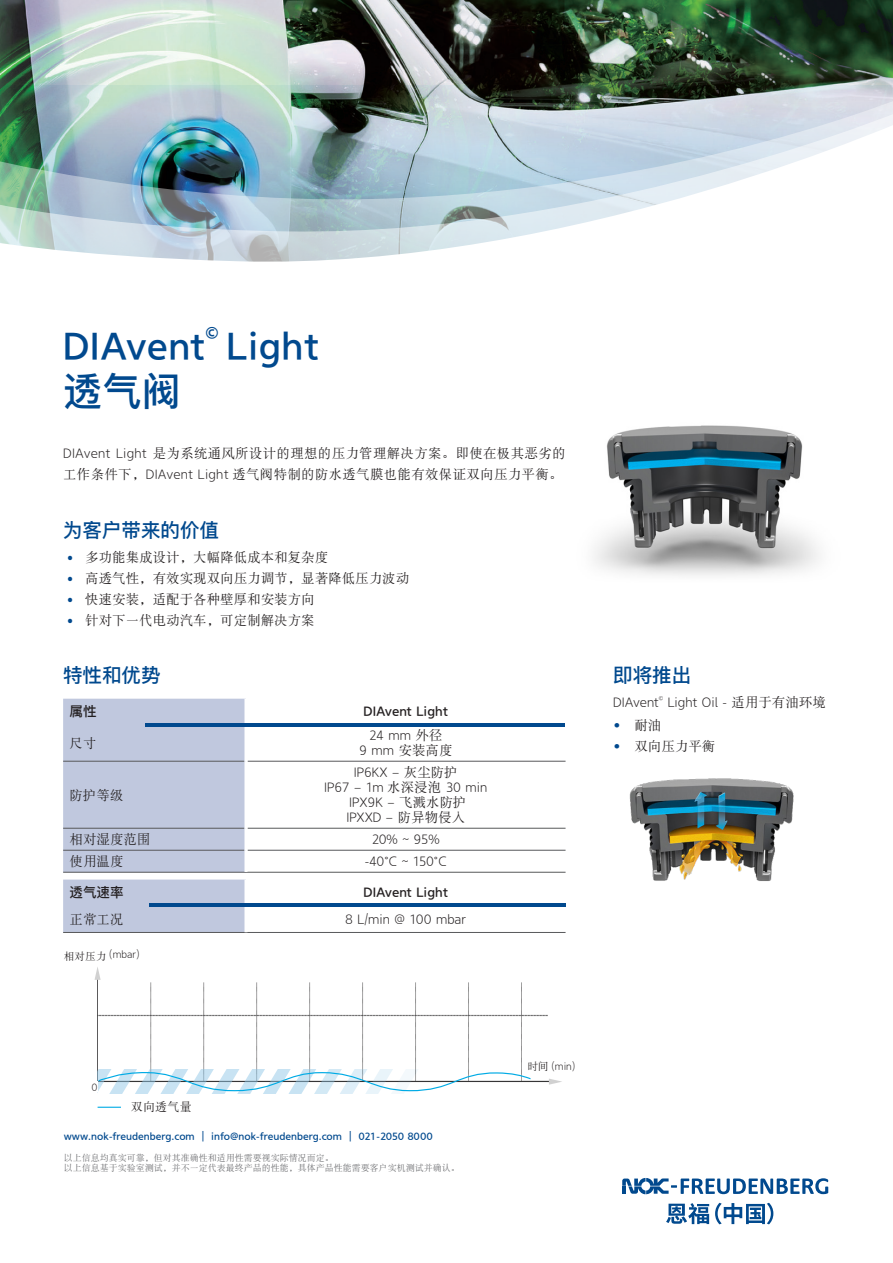
<style>
.page{position:relative;width:893px;height:1263px;background:#fff}
.page>*{position:absolute;margin:0;border:0;box-sizing:border-box;transform-origin:0 0}
.t1{font:39px "DF Qing Gothic SC24 W6";letter-spacing:.01em;color:#01498e}
.t2{font:500 39px "DFP King Gothic GB";color:#01498e}
.t3{font:22.8px "DF Qing Gothic SC24 W6";color:#01498e}
.t4{font:500 19.5px "DFP King Gothic GB";color:#01498e}
.t5{font:13.5px "DFP Song W5";color:#231f20}
.t6{font:13.5px "DF Qing Gothic SC24 W3";color:#231f20}
.t7{font:13.5px/21px "DFP Song W5";letter-spacing:.02em;color:#231f20}
.t8{font:13.5px "DF Qing Gothic SC24 W6";color:#231f20}
.t9{font:500 13.5px "DFP King Gothic GB";color:#231f20}
.t10{font:12px "DFP Song W5";letter-spacing:.02em;color:#231f20}
.t11{font:10.5px "DF Qing Gothic SC24 W6";color:#01498e}
.t12{font:10.5px "DF Qing Gothic SC24 W3";color:#231f20}
.t13{font:9px/10.8px "DFP Song W5";color:#6c6d70}
.t14{font:7.8px "DF Qing Gothic SC24 W3";color:#231f20}
.s1{font-family:"DF Qing Gothic SC24 W3"}
.s2{font-family:"Noto Sans Hans";font-weight:900;color:#01498e}
.s3{font-family:"DFP Song W5"}
.s4{font-family:"Noto Sans Hans";font-weight:300}
.s5{font-family:"Nexa";font-weight:300;font-size:12.75px}
.s6{font-family:"Microsoft Ya Hei";font-weight:300;font-size:18px;color:#01498e}
</style>
<div class="page">
<img style="left:0;top:0;width:893px;height:86px">
<svg style="left:666px;top:1203px;width:43px;height:21px"></svg>
<svg style="left:715px;top:1203px;width:58px;height:21px"></svg>
<svg style="left:622px;top:1178px;width:206px;height:16px"></svg>
<svg style="left:0;top:86px;width:893px;height:5px;background:#73857c"></svg>
<img style="left:0;top:91px;width:893px;height:13px">
<svg style="left:0;top:104px;width:893px;height:10px;background:#a2afb0"></svg>
<img style="left:0;top:114px;width:893px;height:148px">
<svg style="left:95px;top:967px;width:467px;height:126px"></svg>
<img style="left:594px;top:425px;width:225px;height:151px">
<div style="left:63px;top:699px;width:181px;height:173px;background:#c0c8de"></div>
<svg style="left:247px;top:726px;width:319px;height:146px"></svg>
<hr style="left:63px;top:761px;width:181px;height:1px;background:#57585a">
<hr style="left:247px;top:761px;width:319px;height:1px;background:#57585a">
<hr style="left:63px;top:828px;width:181px;height:1px;background:#57585a">
<hr style="left:247px;top:828px;width:319px;height:1px;background:#57585a">
<hr style="left:63px;top:850px;width:181px;height:1px;background:#57585a">
<hr style="left:247px;top:850px;width:319px;height:1px;background:#57585a">
<hr style="left:63px;top:872px;width:183px;height:1px;background:#57585a">
<hr style="left:246px;top:872px;width:320px;height:1px;background:#57585a">
<hr style="left:145px;top:723px;width:420px;height:3px;background:#01498e">
<svg style="left:63px;top:879px;width:503px;height:53px"></svg>
<hr style="left:63px;top:932px;width:183px;height:1px;background:#57585a">
<hr style="left:246px;top:932px;width:320px;height:1px;background:#57585a">
<hr style="left:244px;top:879px;width:3px;height:26px;background:#fff">
<hr style="left:244px;top:905px;width:3px;height:27px;background:#fff">
<hr style="left:149px;top:903px;width:417px;height:3px;background:#01498e">
<svg style="left:98px;top:1107px;width:23px;height:1px"></svg>
<div style="left:85px;top:1081px;width:13px;height:11px;background:#fff"></div>
<img style="left:629px;top:778px;width:165px;height:103px">
<p class="t1" style="left:63px;top:323px;width:143px">DIAvent</p>
<p class="t3" style="left:205px;top:320px;width:15px">©</p>
<p class="t1" style="left:227px;top:323px;width:94px">Light</p>
<p class="t2" style="left:63px;top:370px;width:119px">透气阀</p>
<p class="t7" style="left:63px;top:442px;width:504px"><span class="s1">DIAvent Light</span> 是为系统通风所设计的理想的压力管理解决方案。即使在极其恶劣的工作条件下，<span class="s1">DIAvent Light</span> 透气阀特制的防水透气膜也能有效保证双向压力平衡。</p>
<p class="t4" style="left:63px;top:519px;width:157px">为客户带来的价值</p>
<p class="t5" style="left:67px;top:550px;width:262px"><span class="s2">•</span> 多功能集成设计，大幅降低成本和复杂度</p>
<p class="t5" style="left:67px;top:571px;width:343px"><span class="s2">•</span> 高透气性，有效实现双向压力调节，显著降低压力波动</p>
<p class="t5" style="left:67px;top:592px;width:249px"><span class="s2">•</span> 快速安装，适配于各种壁厚和安装方向</p>
<p class="t5" style="left:67px;top:613px;width:249px"><span class="s2">•</span> 针对下一代电动汽车，可定制解决方案</p>
<p class="t4" style="left:63px;top:664px;width:99px">特性和优势</p>
<p class="t9" style="left:70px;top:704px;width:28px">属性</p>
<p class="t8" style="left:364px;top:704px;width:86px">DIAvent Light</p>
<p class="t5" style="left:70px;top:736px;width:29px">尺寸</p>
<p class="t6" style="left:369px;top:728px;width:75px">24 mm <span class="s3">外径</span></p>
<p class="t5" style="left:359px;top:743px;width:95px"><span class="s1">9 mm</span> 安装高度</p>
<p class="t5" style="left:70px;top:788px;width:56px">防护等级</p>
<p class="t6" style="left:354px;top:765px;width:106px">IP6KX <span class="s4">–</span> <span class="s3">灰尘防护</span></p>
<p class="t6" style="left:324px;top:780px;width:164px">IP67 <span class="s4">–</span> 1m <span class="s3">水深浸泡</span> 30 min</p>
<p class="t6" style="left:349px;top:795px;width:119px">IPX9K <span class="s4">–</span> <span class="s3">飞溅水防护</span></p>
<p class="t6" style="left:346px;top:810px;width:120px">IPXXD <span class="s4">–</span> <span class="s3">防异物侵入</span></p>
<p class="t5" style="left:70px;top:832px;width:83px">相对湿度范围</p>
<p class="t6" style="left:372px;top:832px;width:69px">20% ~ 95%</p>
<p class="t5" style="left:70px;top:854px;width:56px">使用温度</p>
<p class="t6" style="left:365px;top:854px;width:83px">-40<span class="s5">°</span>C ~ 150<span class="s5">°</span>C</p>
<p class="t9" style="left:70px;top:885px;width:55px">透气速率</p>
<p class="t8" style="left:364px;top:884px;width:86px">DIAvent Light</p>
<p class="t5" style="left:70px;top:912px;width:56px">正常工况</p>
<p class="t6" style="left:345px;top:911px;width:123px">8 L/min @ 100 mbar</p>
<p class="t12" style="left:64px;top:949px;width:77px"><span class="s3">相对压力</span> (mbar)</p>
<p class="t4" style="left:613px;top:664px;width:79px">即将推出</p>
<p class="t6" style="left:613px;top:695px;width:47px">DIAvent</p>
<p class="t14" style="left:659px;top:693px;width:6px">©</p>
<p class="t6" style="left:668px;top:695px;width:160px">Light Oil - <span class="s3">适用于有油环境</span></p>
<p class="t5" style="left:613px;top:719px;width:50px"><span class="s6">•</span> 耐油</p>
<p class="t5" style="left:613px;top:740px;width:104px"><span class="s6">•</span> 双向压力平衡</p>
<p class="t12" style="left:91px;top:1081px;width:8px">0</p>
<p class="t10" style="left:131px;top:1101px;width:62px">双向透气量</p>
<p class="t11" style="left:64px;top:1130px;width:371px">www.nok-freudenberg.com | info@nok-freudenberg.com | 021-2050 8000</p>
<p class="t13" style="left:64px;top:1152px;width:398px">以上信息均真实可靠，但对其准确性和适用性需要视实际情况而定。<br>以上信息基于实验室测试，并不一定代表最终产品的性能，具体产品性能需要客户实机测试并确认。</p>
<p class="t12" style="left:528px;top:1060px;width:49px"><span class="s3">时间</span> (min)</p>
</div>
